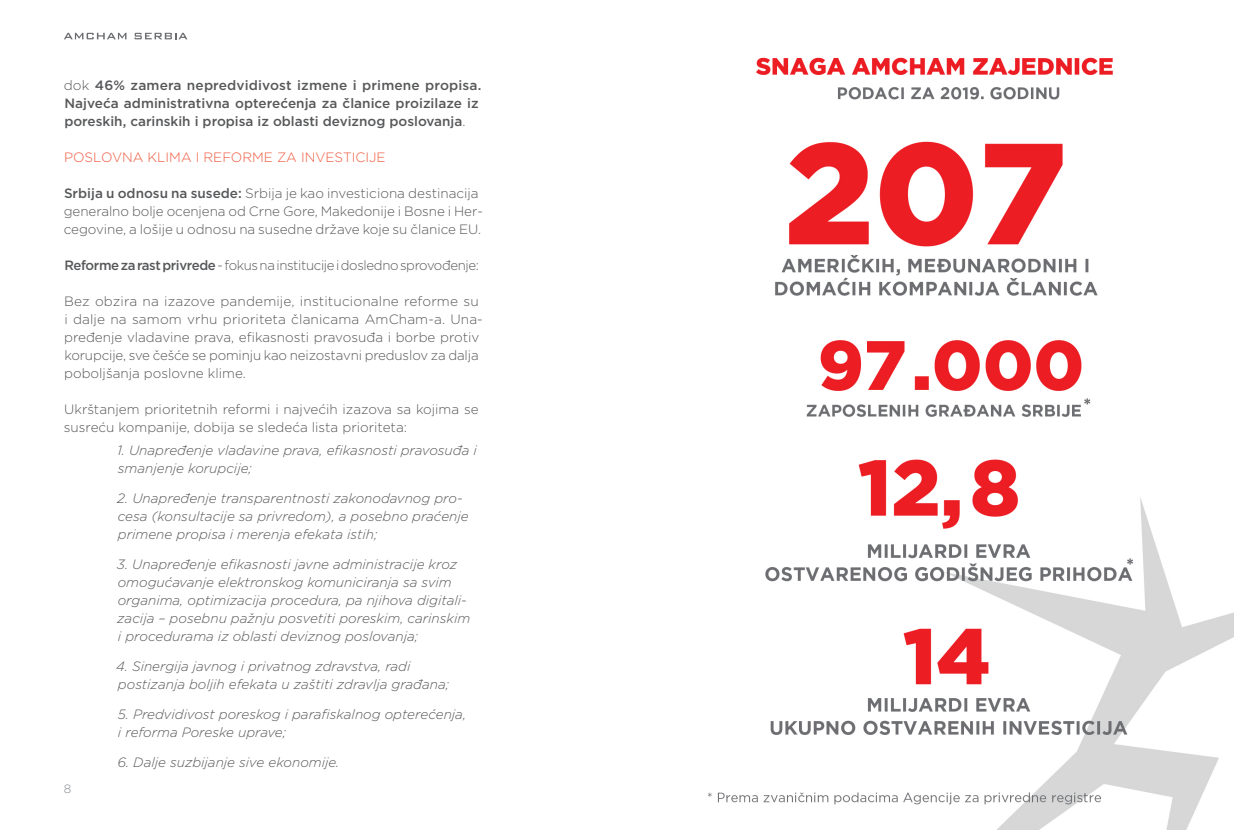
<style>
.page{position:relative;width:1234px;height:830px;background:#fff}
.page>*{position:absolute;margin:0;border:0;box-sizing:border-box;transform-origin:0 0}
.List_Paragraph{font:italic 300 13.5px/18px "Gotham";color:#57585a}
.t1{font:300 13.5px/18px "Gotham";color:#57585a}
.t2{font:500 13.5px/18px "Gotham";letter-spacing:.005em;color:#57585a}
.t3{font:300 13.5px "Gotham";letter-spacing:-.025em;color:#57585a}
.t4{font:300 13.5px "Gotham";color:#f0593e}
.t5{font:300 12px "Gotham";color:#87898c}
.s1{font-weight:300}
.s2{font-weight:500}
</style>
<div class="page">
<svg style="left:64px;top:33px;width:62px;height:6px"></svg>
<svg style="left:134px;top:33px;width:53px;height:6px"></svg>
<img style="left:708px;top:57px;width:525px;height:772px">
<p class="t2" style="left:64px;top:76px;width:419px"><span class="s1">dok</span> 46% zamera nepredvidivost izmene i primene propisa.<br>Najveća administrativna opterećenja za članice proizilaze iz poreskih, carinskih i propisa iz oblasti deviznog poslovanja<span class="s1">.</span></p>
<p class="t4" style="left:64px;top:149px;width:323px">POSLOVNA KLIMA I REFORME ZA INVESTICIJE</p>
<p class="t1" style="left:64px;top:184px;width:420px"><span class="s2">Srbija u odnosu na susede:</span> Srbija je kao investiciona destinacija generalno bolje ocenjena od Crne Gore, Makedonije i Bosne i Her&shy;cegovine, a lošije u odnosu na susedne države koje su članice EU.</p>
<p class="t3" style="left:64px;top:257px;width:416px"><span class="s2">Reforme za rast privrede</span> - fokus na institucije i dosledno sprovođenje:</p>
<p class="t1" style="left:64px;top:292px;width:420px">Bez obzira na izazove pandemije, institucionalne reforme su i dalje na samom vrhu prioriteta članicama AmCham-a. Una&shy;pređenje vladavine prava, efikasnosti pravosuđa i borbe protiv korupcije, sve češće se pominju kao neizostavni preduslov za dalja poboljšanja poslovne klime.</p>
<p class="t1" style="left:64px;top:400px;width:416px">Ukrštanjem prioritetnih reformi i najvećih izazova sa kojima se susreću kompanije, dobija se sledeća lista prioriteta:</p>
<p class="List_Paragraph" style="left:117px;top:440px;width:361px">1. Unapređenje vladavine prava, efikasnosti pravosuđa i smanjenje korupcije;</p>
<p class="List_Paragraph" style="left:117px;top:488px;width:353px">2. Unapređenje transparentnosti zakonodavnog pro&shy;cesa (konsultacije sa privredom), a posebno praćenje primene propisa i merenja efekata istih;</p>
<p class="List_Paragraph" style="left:117px;top:554px;width:355px">3. Unapređenje efikasnosti javne administracije kroz omogućavanje elektronskog komuniciranja sa svim organima, optimizacija procedura, pa njihova digitali&shy;zacija – posebnu pažnju posvetiti poreskim, carinskim i procedurama iz oblasti deviznog poslovanja;</p>
<p class="List_Paragraph" style="left:116px;top:656px;width:334px">4. Sinergija javnog i privatnog zdravstva, radi postizanja boljih efekata u zaštiti zdravlja građana;</p>
<p class="List_Paragraph" style="left:118px;top:704px;width:350px">5. Predvidivost poreskog i parafiskalnog opterećenja, i reforma Poreske uprave;</p>
<p class="List_Paragraph" style="left:117px;top:752px;width:223px">6. Dalje suzbijanje sive ekonomije.</p>
<p class="t5" style="left:64px;top:780px;width:9px">8</p>
</div>
